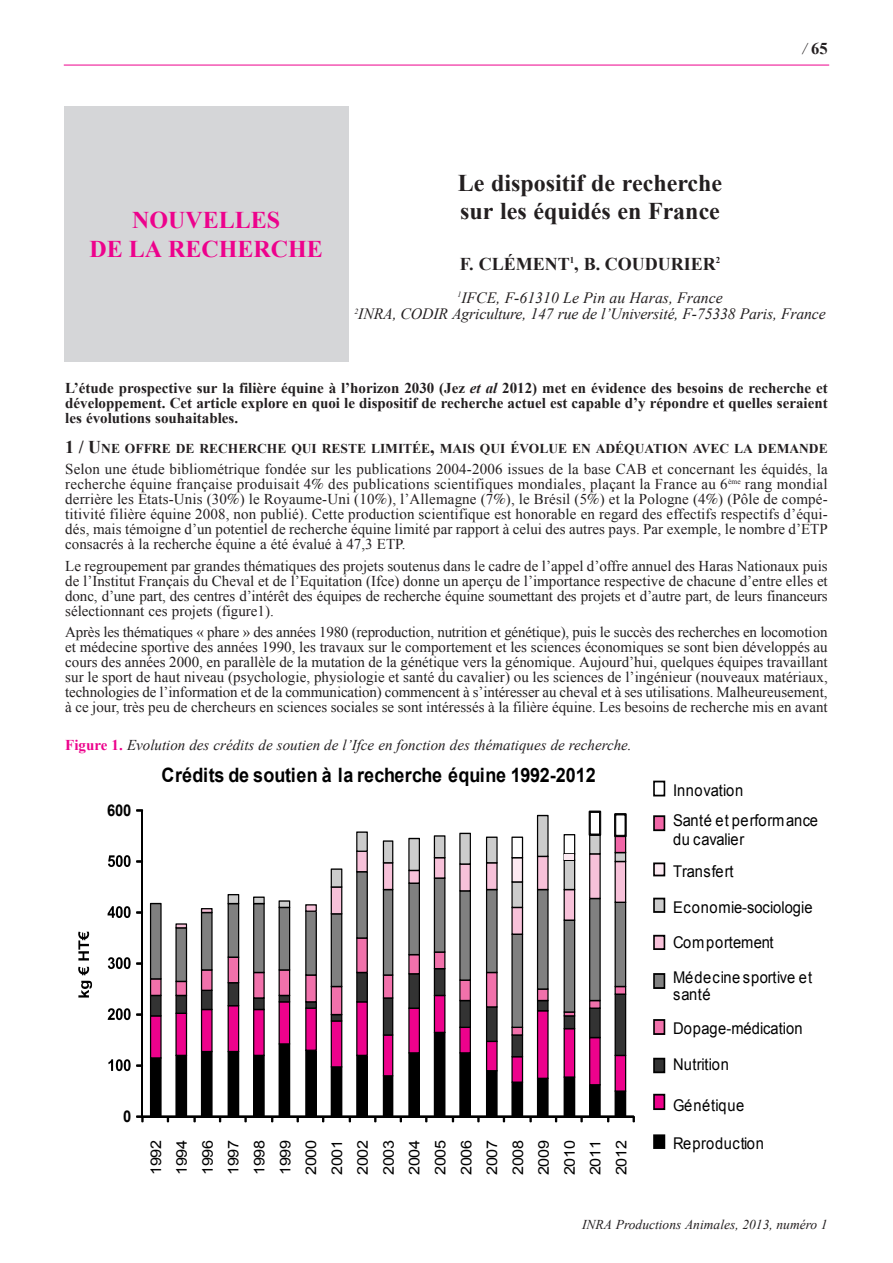
<style>
.page{position:relative;width:893px;height:1263px;background:#fff}
.page>*{position:absolute;margin:0;border:0;box-sizing:border-box;transform-origin:0 0}
.t1{font:700 24px/28.8px "Times New Roman";color:#231f20}
.t2{font:700 24px/28.8px "Times New Roman";color:#ed028c;text-align:center}
.t3{font:19.8px "Arial Bold MT+WOZHNV";color:#000;scale:.91 1}
.t4{font:700 18px "Times New Roman";color:#231f20}
.t5{font:700 16.5px "Times New Roman";color:#231f20}
.t6{font:16.2px/34.8px "Arial MT+RYHUSH";color:#000;scale:.91 1}
.t7{font:16.2px/29.4px "Arial MT+RYHUSH";letter-spacing:.02em;color:#000;scale:.91 1}
.t8{font:16.2px "Arial MT+RYHUSH";letter-spacing:.045em;color:#000;scale:.91 1}
.t9{font:16.2px "Arial MT+RYHUSH";letter-spacing:.035em;color:#000;scale:.91 1}
.t10{font:16.2px "Arial Bold MT+WOZHNV";color:#000;scale:.91 1}
.t11{font:italic 15.75px/16.5px "Times New Roman";letter-spacing:-.01em;color:#231f20;text-align:center}
.t12{font:15px/15px "Times New Roman";color:#231f20;text-align:justify}
.t13{font:700 15px/15px "Times New Roman";color:#231f20;text-align:justify}
.t14{font:italic 15px "Times New Roman";color:#231f20}
.t15{font:14.7px/25.8px "Arial MT+RYHUSH";letter-spacing:-.02em;color:#000;text-align:justify;scale:1.1 1}
.t16{font:700 13.5px "Times New Roman";color:#231f20}
.t17{font:italic 13.5px "Times New Roman";color:#231f20}
.s1{font-weight:400;font-style:italic;font-size:15.75px}
.s2{font-style:italic}
.s3{font-size:18px}
.s4{font-family:"Century Schoolbook BT";font-style:italic}
.s5{font-weight:700;font-style:normal;color:#ed028c}
</style>
<div class="page">
<hr style="left:64px;top:65px;width:765px;height:1px;background:#ed028c">
<div style="left:64px;top:106px;width:285px;height:255px;background:#d5d6d8"></div>
<svg style="left:175px;top:923px;width:12px;height:192px;background:#5c2f49"></svg>
<svg style="left:253px;top:896px;width:12px;height:219px;background:#64344e"></svg>
<svg style="left:279px;top:900px;width:11px;height:215px;background:#5f2e49"></svg>
<svg style="left:331px;top:868px;width:11px;height:247px;background:#7a4662"></svg>
<svg style="left:383px;top:840px;width:10px;height:275px;background:#6d465c"></svg>
<svg style="left:434px;top:835px;width:11px;height:280px;background:#5e3c4e"></svg>
<svg style="left:511px;top:836px;width:12px;height:279px;background:#7c6572"></svg>
<svg style="left:589px;top:835px;width:12px;height:280px;background:#764f65"></svg>
<div style="left:589px;top:811px;width:12px;height:24px;border:1px solid #000"></div>
<svg style="left:615px;top:834px;width:11px;height:281px;background:#724b60"></svg>
<div style="left:615px;top:814px;width:11px;height:23px;border:1px solid #000"></div>
<div style="left:142px;top:1115px;width:492px;height:3px;border:1px solid #000"></div>
<svg style="left:632px;top:1116px;width:3px;height:6px"></svg>
<svg style="left:607px;top:1116px;width:2px;height:6px"></svg>
<svg style="left:564px;top:834px;width:19px;height:288px"></svg>
<svg style="left:555px;top:1116px;width:2px;height:6px"></svg>
<svg style="left:529px;top:815px;width:20px;height:307px"></svg>
<svg style="left:486px;top:836px;width:19px;height:286px"></svg>
<svg style="left:477px;top:1116px;width:3px;height:6px"></svg>
<svg style="left:452px;top:833px;width:19px;height:289px"></svg>
<svg style="left:408px;top:838px;width:19px;height:284px"></svg>
<svg style="left:400px;top:1116px;width:2px;height:6px"></svg>
<svg style="left:374px;top:1116px;width:3px;height:6px"></svg>
<svg style="left:349px;top:831px;width:19px;height:291px"></svg>
<svg style="left:305px;top:904px;width:19px;height:218px"></svg>
<svg style="left:297px;top:1116px;width:2px;height:6px"></svg>
<svg style="left:271px;top:1116px;width:2px;height:6px"></svg>
<svg style="left:228px;top:894px;width:19px;height:228px"></svg>
<svg style="left:219px;top:1116px;width:2px;height:6px"></svg>
<svg style="left:193px;top:908px;width:20px;height:214px"></svg>
<svg style="left:150px;top:903px;width:19px;height:219px"></svg>
<svg style="left:108px;top:809px;width:36px;height:313px"></svg>
<svg style="left:78px;top:981px;width:14px;height:16px"></svg>
<svg style="left:78px;top:967px;width:11px;height:8px"></svg>
<svg style="left:78px;top:931px;width:11px;height:29px"></svg>
<div style="left:565px;top:854px;width:9px;height:5px;background:#fce9f1"></div>
<div style="left:654px;top:1135px;width:10px;height:13px;background:#000"></div>
<div style="left:653px;top:1134px;width:12px;height:15px;border:2px solid #000"></div>
<div style="left:654px;top:1095px;width:10px;height:14px;background:#ed028c"></div>
<div style="left:653px;top:1094px;width:12px;height:16px;border:2px solid #000"></div>
<div style="left:654px;top:1059px;width:10px;height:13px;background:#333"></div>
<div style="left:653px;top:1058px;width:12px;height:15px;border:2px solid #000"></div>
<div style="left:654px;top:1020px;width:10px;height:14px;background:#f171ab"></div>
<div style="left:653px;top:1019px;width:12px;height:16px;border:2px solid #000"></div>
<div style="left:654px;top:974px;width:10px;height:14px;background:#808080"></div>
<div style="left:653px;top:973px;width:12px;height:16px;border:2px solid #000"></div>
<div style="left:654px;top:936px;width:10px;height:13px;background:#f7c1d9"></div>
<div style="left:653px;top:935px;width:12px;height:15px;border:2px solid #000"></div>
<div style="left:654px;top:898px;width:10px;height:14px;background:#ccc"></div>
<div style="left:653px;top:898px;width:12px;height:15px;border:2px solid #000"></div>
<div style="left:654px;top:863px;width:10px;height:12px;background:#fce9f1"></div>
<div style="left:653px;top:862px;width:12px;height:14px;border:2px solid #000"></div>
<div style="left:654px;top:816px;width:10px;height:14px;background:#f166a7"></div>
<div style="left:653px;top:815px;width:12px;height:16px;border:2px solid #000"></div>
<div style="left:653px;top:781px;width:12px;height:15px;border:2px solid #000"></div>
<p class="t5" style="left:802px;top:40px;width:27px"><span class="s1">/</span> 65</p>
<p class="t2" style="left:90px;top:205px;width:235px">NOUVELLES<br>DE LA RECHERCHE</p>
<p class="t1" style="left:458px;top:168px;width:266px">Le dispositif de recherche sur les équidés en France</p>
<p class="t4" style="left:460px;top:254px;width:262px">F. CLÉMENT<sup>1</sup>, B. COUDURIER<sup>2</sup></p>
<p class="t11" style="left:354px;top:289px;width:473px"><sup>1</sup>IFCE, F-61310 Le Pin au Haras, France<br><sup>2</sup>INRA, CODIR Agriculture, 147 rue de l’Université, F-75338 Paris, France</p>
<p class="t13" style="left:65px;top:380px;width:764px">L’étude prospective sur la filière équine à l’horizon 2030 (Jez <span class="s2">et al</span> 2012) met en évidence des besoins de recherche et développement. Cet article explore en quoi le dispositif de recherche actuel est capable d’y répondre et quelles seraient les évolutions souhaitables.</p>
<p class="t16" style="left:65px;top:441px;width:764px"><span class="s3">1 / U</span>NE OFFRE DE RECHERCHE QUI RESTE LIMITÉE<span class="s3">,</span> MAIS QUI ÉVOLUE EN ADÉQUATION AVEC LA DEMANDE</p>
<p class="t12" style="left:65px;top:462px;width:764px">Selon une étude bibliométrique fondée sur les publications 2004-2006 issues de la base CAB et concernant les équidés, la recherche équine française produisait 4<span class="s4">%</span> des publications scientifiques mondiales, plaçant la France au 6<sup>ème</sup> rang mondial derrière les Etats-Unis (30<span class="s4">%</span>) le Royaume-Uni (10<span class="s4">%</span>), l’Allemagne (7<span class="s4">%</span>), le Brésil (5<span class="s4">%</span>) et la Pologne (4<span class="s4">%</span>) (Pôle de compé&shy;titivité filière équine 2008, non publié). Cette production scientifique est honorable en regard des effectifs respectifs d’équi&shy;dés, mais témoigne d’un potentiel de recherche équine limité par rapport à celui des autres pays. Par exemple, le nombre d’ETP consacrés à la recherche équine a été évalué à 47,3 ETP.</p>
<p class="t12" style="left:65px;top:558px;width:764px">Le regroupement par grandes thématiques des projets soutenus dans le cadre de l’appel d’offre annuel des Haras Nationaux puis de l’Institut Français du Cheval et de l’Equitation (Ifce) donne un aperçu de l’importance respective de chacune d’entre elles et donc, d’une part, des centres d’intérêt des équipes de recherche équine soumettant des projets et d’autre part, de leurs financeurs sélectionnant ces projets (figure1).</p>
<p class="t12" style="left:65px;top:624px;width:764px">Après les thématiques « phare » des années 1980 (reproduction, nutrition et génétique), puis le succès des recherches en locomotion et médecine sportive des années 1990, les travaux sur le comportement et les sciences économiques se sont bien développés au cours des années 2000, en parallèle de la mutation de la génétique vers la génomique. Aujourd’hui, quelques équipes travaillant sur le sport de haut niveau (psychologie, physiologie et santé du cavalier) ou les sciences de l’ingénieur (nouveaux matériaux, technologies de l’information et de la communication) commencent à s’intéresser au cheval et à ses utilisations. Malheureusement, à ce jour, très peu de chercheurs en sciences sociales se sont intéressés à la filière équine. Les besoins de recherche mis en avant</p>
<p class="t14" style="left:65px;top:737px;width:568px"><span class="s5">Figure 1.</span> Evolution des crédits de soutien de l’Ifce en fonction des thématiques de recherche.</p>
<p class="t10" style="left:107px;top:801px;width:28px">600</p>
<p class="t3" style="left:162px;top:764px;width:479px">Crédits de soutien à la recherche équine 1992-2012</p>
<p class="t10" style="left:123px;top:1107px;width:10px">0</p>
<p class="t15" style="left:143px;top:1175px;width:34px;rotate:-90deg">1992<br>1994<br>1996<br>1997<br>1998<br>1999<br>2000<br>2001<br>2002<br>2003<br>2004<br>2005<br>2006<br>2007<br>2008<br>2009<br>2010<br>2011<br>2012</p>
<p class="t7" style="left:673px;top:776px;width:161px">Innovation<br>Santé et performance</p>
<p class="t6" style="left:673px;top:823px;width:80px;line-height:31.8px">du cavalier<br>Transfert</p>
<p class="t6" style="left:673px;top:890px;width:155px">Economie-sociologie<br>Comportement<br>Médecine sportive et</p>
<p class="t6" style="left:673px;top:978px;width:144px;line-height:33.8px">santé<br>Dopage-médication</p>
<p class="t6" style="left:673px;top:1047px;width:63px">Nutrition</p>
<p class="t9" style="left:673px;top:1096px;width:80px">Génétique</p>
<p class="t8" style="left:673px;top:1134px;width:102px">Reproduction</p>
<p class="t17" style="left:582px;top:1217px;width:247px">INRA Productions Animales, 2013, numéro 1</p>
</div>
